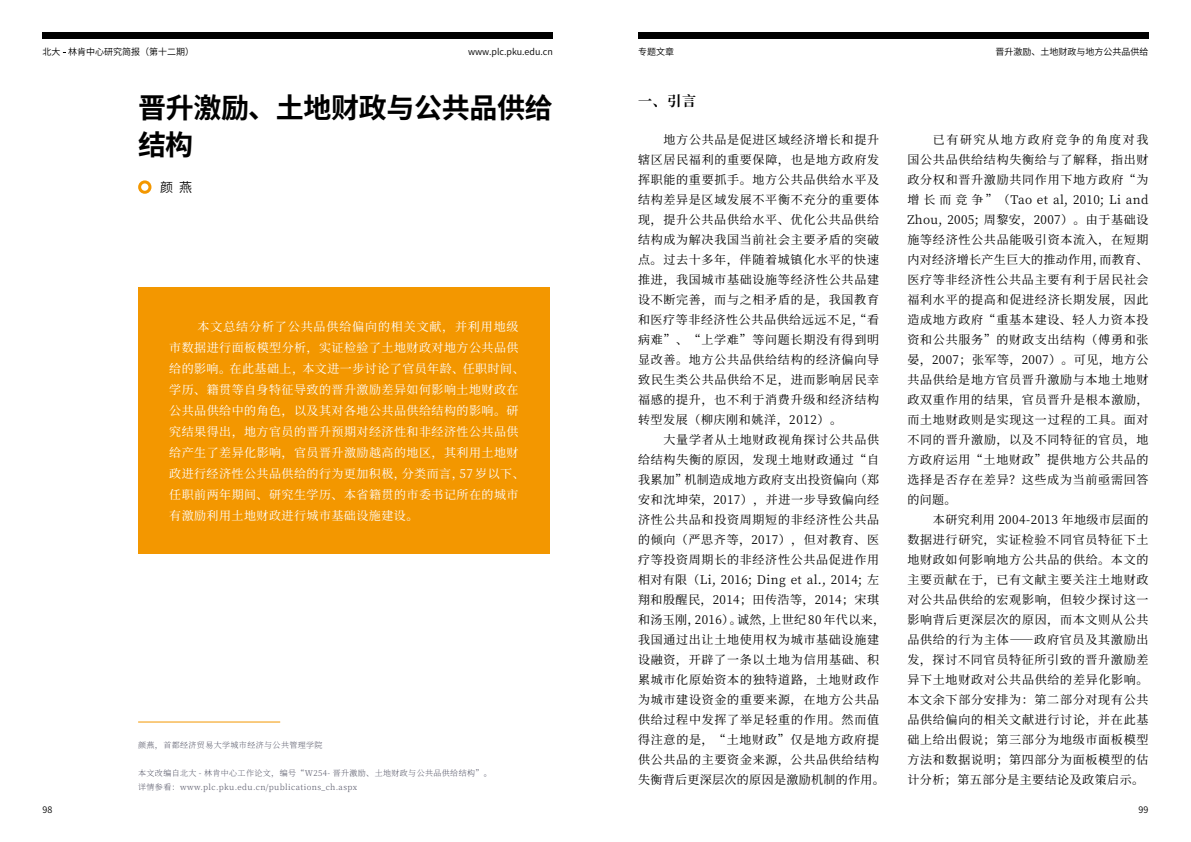
<style>
.page{position:relative;width:1191px;height:842px;background:#fff}
.page>*{position:absolute;margin:0;border:0;box-sizing:border-box;transform-origin:0 0}
.t1{font:700 28px/37px "Source Han Sans CN";letter-spacing:-.01em;color:#000}
.t2{font:700 14px "Noto Serif CJ Ksc";color:#000}
.t3{font:13px "Source Han Sans CN";color:#000}
.t4{font:12px/20px "Noto Serif CJ Ksc";letter-spacing:.06em;color:#000;text-align:justify}
.t5{font:12px/21px "Noto Serif CJ Ksc";letter-spacing:.04em;color:#fff}
.t6{font:9px "Source Han Sans CN";color:#000}
.t7{font:200 8px/14px "Noto Serif CJ Ksc";letter-spacing:.05em;color:#424355}
</style>
<div class="page">
<div style="left:138px;top:180px;width:13px;height:14px;border:3px solid #f39700;border-radius:50%"></div>
<div style="left:138px;top:287px;width:411px;height:267px;background:#f39700"></div>
<hr style="left:138px;top:721px;width:142px;height:1px;background:#f39700">
<p class="t6" style="left:43px;top:46px;width:153px">北大 - 林肯中心研究简报（第十二期）</p>
<p class="t6" style="left:468px;top:46px;width:86px">www.plc.pku.edu.cn</p>
<p class="t6" style="left:638px;top:46px;width:37px">专题文章</p>
<p class="t6" style="left:995px;top:46px;width:154px">晋升激励、土地财政与地方公共品供给</p>
<h1 class="t1" style="left:138px;top:90px;width:416px">晋升激励、土地财政与公共品供给结构</h1>
<p class="t3" style="left:160px;top:180px;width:34px">颜 燕</p>
<p class="t2" style="left:638px;top:93px;width:60px">一、引言</p>
<p class="t4" style="left:638px;top:129px;width:242px;text-indent:26px">地方公共品是促进区域经济增长和提升辖区居民福利的重要保障，也是地方政府发挥职能的重要抓手。地方公共品供给水平及结构差异是区域发展不平衡不充分的重要体现，提升公共品供给水平、优化公共品供给结构成为解决我国当前社会主要矛盾的突破点。过去十多年，伴随着城镇化水平的快速推进，我国城市基础设施等经济性公共品建设不断完善，而与之相矛盾的是，我国教育和医疗等非经济性公共品供给远远不足，“看病难”、“上学难”等问题长期没有得到明显改善。地方公共品供给结构的经济偏向导致民生类公共品供给不足，进而影响居民幸福感的提升，也不利于消费升级和经济结构转型发展（柳庆刚和姚洋，2012）。</p>
<p class="t4" style="left:638px;top:430px;width:248px;text-align:left;text-indent:26px">大量学者从土地财政视角探讨公共品供给结构失衡的原因，发现土地财政通过“自我累加”机制造成地方政府支出投资偏向（郑安和沈坤荣，2017），并进一步导致偏向经济性公共品和投资周期短的非经济性公共品的倾向（严思齐等，2017），但对教育、医疗等投资周期长的非经济性公共品促进作用相对有限（Li, 2016; Ding et al., 2014; 左翔和殷醒民，2014；田传浩等，2014；宋琪和汤玉刚，2016）。诚然，上世纪 80 年代以来，我国通过出让土地使用权为城市基础设施建设融资，开辟了一条以土地为信用基础、积累城市化原始资本的独特道路，土地财政作为城市建设资金的重要来源，在地方公共品供给过程中发挥了举足轻重的作用。然而值得注意的是，“土地财政”仅是地方政府提供公共品的主要资金来源，公共品供给结构失衡背后更深层次的原因是激励机制的作用。</p>
<p class="t4" style="left:907px;top:130px;width:243px;text-indent:26px">已有研究从地方政府竞争的角度对我国公共品供给结构失衡给与了解释，指出财政分权和晋升激励共同作用下地方政府“为增长而竞争 ”（Tao et al, 2010; Li and Zhou, 2005; 周黎安，2007）。由于基础设施等经济性公共品能吸引资本流入，在短期内对经济增长产生巨大的推动作用，而教育、医疗等非经济性公共品主要有利于居民社会福利水平的提高和促进经济长期发展，因此造成地方政府“重基本建设、轻人力资本投资和公共服务”的财政支出结构（傅勇和张晏，2007；张军等，2007）。可见，地方公共品供给是地方官员晋升激励与本地土地财政双重作用的结果，官员晋升是根本激励，而土地财政则是实现这一过程的工具。面对不同的晋升激励，以及不同特征的官员，地方政府运用“土地财政”提供地方公共品的选择是否存在差异？这些成为当前亟需回答的问题。</p>
<p class="t4" style="left:907px;top:510px;width:242px;text-indent:26px">本研究利用 2004-2013 年地级市层面的数据进行研究，实证检验不同官员特征下土地财政如何影响地方公共品的供给。本文的主要贡献在于，已有文献主要关注土地财政对公共品供给的宏观影响，但较少探讨这一影响背后更深层次的原因，而本文则从公共品供给的行为主体——政府官员及其激励出发，探讨不同官员特征所引致的晋升激励差异下土地财政对公共品供给的差异化影响。本文余下部分安排为：第二部分对现有公共品供给偏向的相关文献进行讨论，并在此基础上给出假说；第三部分为地级市面板模型方法和数据说明；第四部分为面板模型的估计分析；第五部分是主要结论及政策启示。</p>
<p class="t5" style="left:169px;top:317px;width:357px;text-indent:28px">本文总结分析了公共品供给偏向的相关文献，并利用地级市数据进行面板模型分析，实证检验了土地财政对地方公共品供给的影响。在此基础上，本文进一步讨论了官员年龄、任职时间、学历、籍贯等自身特征导致的晋升激励差异如何影响土地财政在公共品供给中的角色，以及其对各地公共品供给结构的影响。研究结果得出，地方官员的晋升预期对经济性和非经济性公共品供给产生了差异化影响，官员晋升激励越高的地区，其利用土地财政进行经济性公共品供给的行为更加积极，分类而言，57 岁以下、任职前两年期间、研究生学历、本省籍贯的市委书记所在的城市有激励利用土地财政进行城市基础设施建设。</p>
<p class="t7" style="left:138px;top:738px;width:186px">颜燕，首都经济贸易大学城市经济与公共管理学院</p>
<p class="t7" style="left:138px;top:766px;width:355px">本文改编自北大 - 林肯中心工作论文，编号“W254- 晋升激励、土地财政与公共品供给结构”。详情参看：www.plc.pku.edu.cn/publications_ch.aspx</p>
<p class="t6" style="left:42px;top:805px;width:11px">98</p>
<p class="t6" style="left:1138px;top:805px;width:11px">99</p>
</div>
